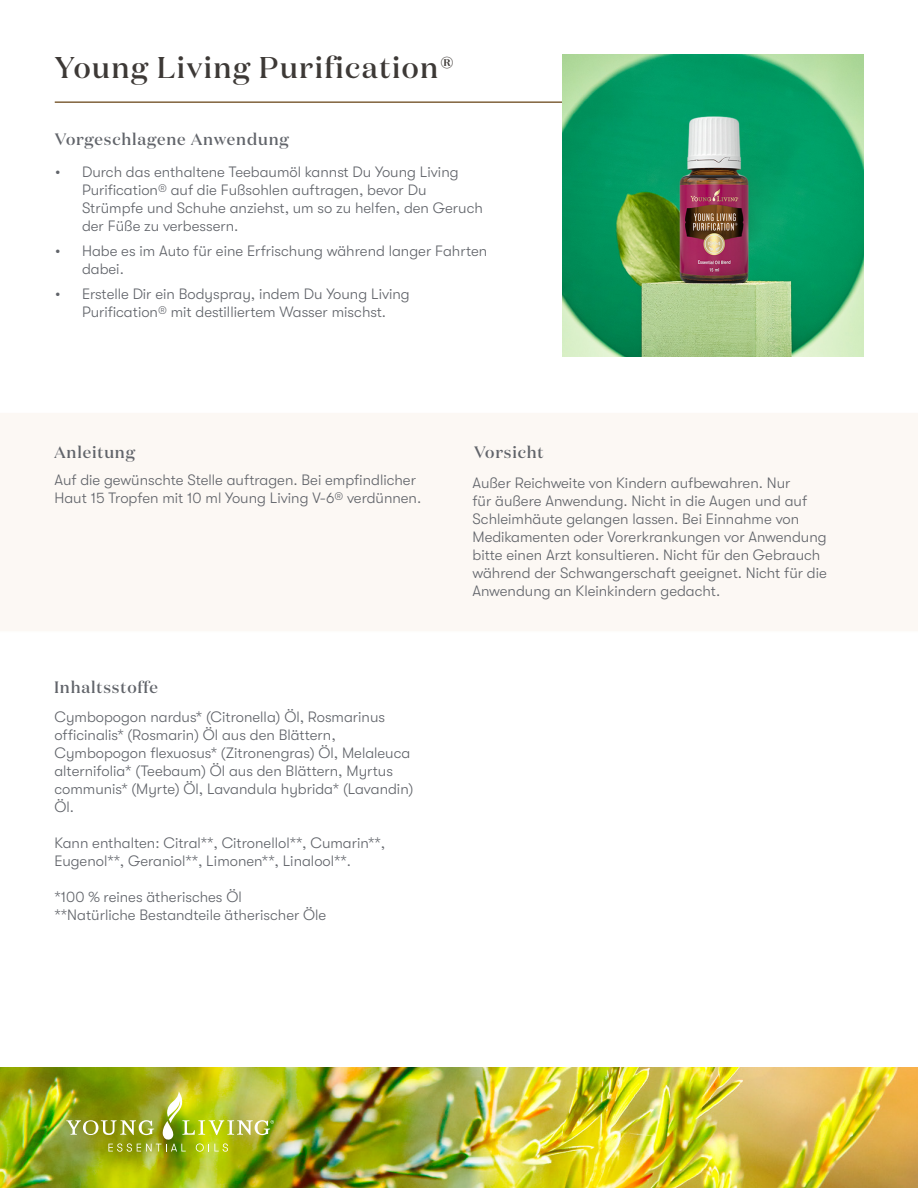
<style>
.page{position:relative;width:918px;height:1188px;background:#fff}
.page>*{position:absolute;margin:0;border:0;box-sizing:border-box;transform-origin:0 0}
.t1{font:500 30px "Domaine Display";letter-spacing:.05em;color:#3d3936}
.t2{font:500 16.5px "Domaine Display";letter-spacing:.05em;color:#61646a}
.t3{font:300 15px/18px "GT Walsheim Pro";color:#61646a}
</style>
<div class="page">
<img style="left:0;top:1067px;width:918px;height:121px">
<div style="left:0;top:413px;width:918px;height:218px;background:#fcf8f4"></div>
<img style="left:66px;top:1092px;width:208px;height:60px">
<hr style="left:55px;top:101px;width:544px;height:2px;background:#80623b">
<img style="left:562px;top:55px;width:302px;height:301px">
<h1 class="t1" style="left:55px;top:49px;width:401px">Young Living Purification®</h1>
<p class="t2" style="left:55px;top:128px;width:236px">Vorgeschlagene Anwendung</p>
<p class="t3" style="left:82px;top:163px;width:402px;text-indent:-27px">• Durch das enthaltene Teebaumöl kannst Du Young Living Purification® auf die Fußsohlen auftragen, bevor Du Strümpfe und Schuhe anziehst, um so zu helfen, den Geruch der Füße zu verbessern.</p>
<p class="t3" style="left:82px;top:242px;width:407px;text-indent:-27px">• Habe es im Auto für eine Erfrischung während langer Fahrten dabei.</p>
<p class="t3" style="left:55px;top:285px;width:356px;text-align:center">• Erstelle Dir ein Bodyspray, indem Du Young Living<br>Purification® mit destilliertem Wasser mischst.</p>
<p class="t2" style="left:54px;top:442px;width:82px">Anleitung</p>
<p class="t2" style="left:474px;top:442px;width:71px">Vorsicht</p>
<p class="t3" style="left:54px;top:471px;width:368px">Auf die gewünschte Stelle auftragen. Bei empfindlicher<br>Haut 15 Tropfen mit 10 ml Young Living V-6® verdünnen.</p>
<p class="t3" style="left:473px;top:474px;width:356px">Außer Reichweite von Kindern aufbewahren. Nur<br>für äußere Anwendung. Nicht in die Augen und auf Schleimhäute gelangen lassen. Bei Einnahme von Medikamenten oder Vorerkrankungen vor Anwendung bitte einen Arzt konsultieren. Nicht für den Gebrauch während der Schwangerschaft geeignet. Nicht für die Anwendung an Kleinkindern gedacht.</p>
<p class="t2" style="left:54px;top:676px;width:106px">Inhaltsstoffe</p>
<p class="t3" style="left:54px;top:708px;width:360px">Cymbopogon nardus* (Citronella) Öl, Rosmarinus officinalis* (Rosmarin) Öl aus den Blättern, Cymbopogon flexuosus* (Zitronengras) Öl, Melaleuca alternifolia* (Teebaum) Öl aus den Blättern, Myrtus communis* (Myrte) Öl, Lavandula hybrida* (Lavandin)<br>Öl.</p>
<p class="t3" style="left:54px;top:834px;width:332px">Kann enthalten: Citral**, Citronellol**, Cumarin**,<br>Eugenol**, Geraniol**, Limonen**, Linalool**.</p>
<p class="t3" style="left:54px;top:888px;width:273px">*100 % reines ätherisches Öl **Natürliche Bestandteile ätherischer Öle</p>
</div>
